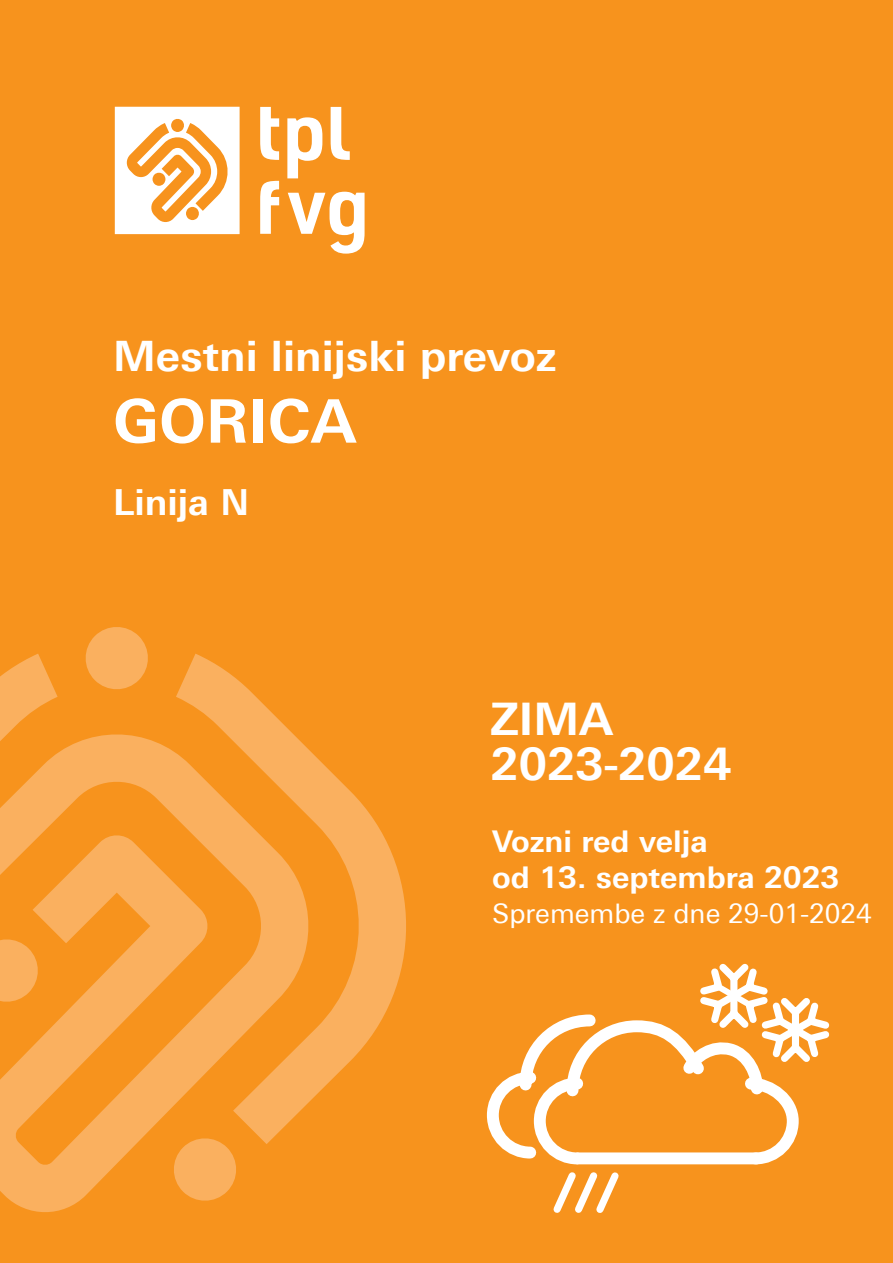
<style>
.page{position:relative;width:893px;height:1263px;background:#f7931d}
.page>*{position:absolute;margin:0;border:0;box-sizing:border-box;transform-origin:0 0}
.t1{font:700 60px "Univers Next Pro";color:#fff}
.t2{font:700 45px/44.8px "Univers Next Pro";color:#fff}
.t3{font:700 42px "Univers Next Pro";color:#fff}
.t4{font:700 36px "Univers Next Pro";color:#fff}
.t5{font:700 30px/35.4px "Univers Next Pro";color:#fff}
.t6{font:27px "Univers Next Pro";color:#fff}
</style>
<div class="page">
<svg style="left:0;top:627px;width:406px;height:585px"></svg>
<svg style="left:115px;top:107px;width:125px;height:127px"></svg>
<svg style="left:260px;top:107px;width:19px;height:53px"></svg>
<svg style="left:287px;top:117px;width:35px;height:61px"></svg>
<svg style="left:331px;top:107px;width:19px;height:53px"></svg>
<svg style="left:260px;top:181px;width:19px;height:53px"></svg>
<svg style="left:288px;top:192px;width:77px;height:62px"></svg>
<svg style="left:487px;top:963px;width:342px;height:250px"></svg>
<h3 class="t3" style="left:113px;top:330px;width:445px">Mestni linijski prevoz</h3>
<h1 class="t1" style="left:113px;top:385px;width:245px">GORICA</h1>
<p class="t4" style="left:113px;top:480px;width:138px">Linija N</p>
<h2 class="t2" style="left:491px;top:696px;width:242px">ZIMA<br>2023-2024</h2>
<p class="t5" style="left:492px;top:824px;width:349px">Vozni red velja<br>od 13. septembra 2023</p>
<p class="t6" style="left:492px;top:898px;width:381px">Spremembe z dne 29-01-2024</p>
</div>
